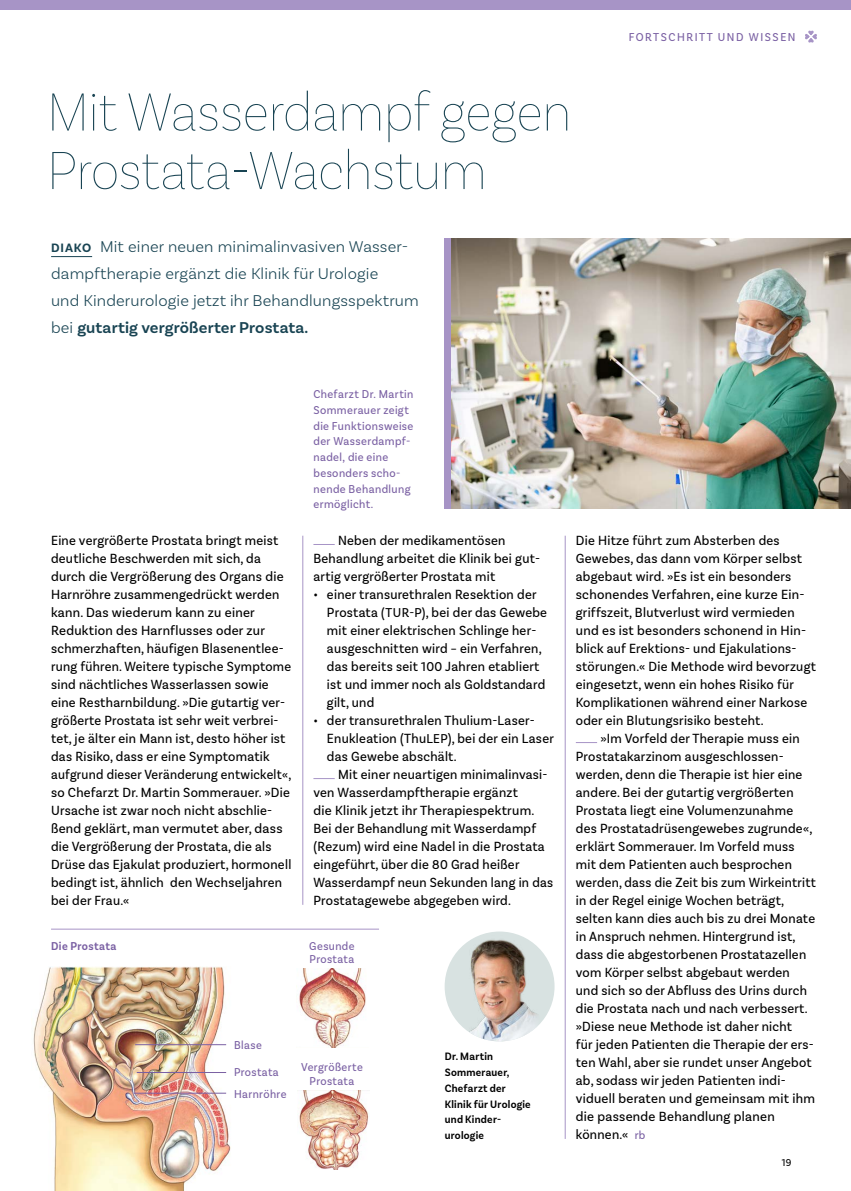
<style>
.page{position:relative;width:851px;height:1191px;background:#fff}
.page>*{position:absolute;margin:0;border:0;box-sizing:border-box;transform-origin:0 0}
.t1{font:100 57px/58.5px "Basic Sans Narrow";letter-spacing:-.015em;color:#194453}
.t2{font:300 16.5px/27px "Basic Sans";letter-spacing:.01em;color:#194453}
.t3{font:13.95px/18px "Basic Sans Narrow";letter-spacing:.02em;color:#000}
.t4{font:12px/15.8px "Basic Sans Narrow";letter-spacing:.035em;color:#7a60a3}
.t5{font:12px "Basic Sans Narrow";letter-spacing:.13em;color:#7a60a3}
.t6{font:600 12px "Basic Sans Narrow";letter-spacing:.03em;color:#7a60a3}
.t7{font:600 11.25px/15.8px "Basic Sans Narrow";letter-spacing:.025em;color:#000}
.t8{font:10.5px "Basic Sans Narrow";color:#000}
.s1{font-weight:700;font-size:12.75px}
.s2{font-weight:600}
.s3{font-size:13.5px}
.s4{font-size:12px;color:#7a60a3}
</style>
<div class="page">
<img style="left:451px;top:238px;width:399px;height:270px">
<div style="left:444px;top:931px;width:110px;height:110px;background:#d8e2e1;border-radius:50%"></div>
<img style="left:462px;top:931px;width:77px;height:110px">
<div style="left:444px;top:238px;width:7px;height:270px;background:#a794c6"></div>
<div style="left:0;top:0;width:850px;height:9px;background:#a794c6"></div>
<hr style="left:302px;top:536px;width:1px;height:369px;background:#a794c6">
<hr style="left:565px;top:536px;width:1px;height:603px;background:#a794c6">
<svg style="left:805px;top:30px;width:12px;height:13px"></svg>
<hr style="left:51px;top:256px;width:41px;height:1px;background:#194453">
<svg style="left:313px;top:544px;width:21px;height:1px"></svg>
<svg style="left:313px;top:778px;width:21px;height:1px"></svg>
<svg style="left:575px;top:742px;width:22px;height:1px"></svg>
<hr style="left:51px;top:928px;width:328px;height:1px;background:#a794c6">
<img style="left:296px;top:968px;width:70px;height:80px">
<img style="left:297px;top:1090px;width:72px;height:79px">
<img style="left:33px;top:967px;width:198px;height:224px">
<hr style="left:135px;top:1044px;width:91px;height:1px;background:#7a60a3">
<hr style="left:137px;top:1072px;width:89px;height:1px;background:#7a60a3">
<hr style="left:134px;top:1092px;width:92px;height:1px;background:#7a60a3">
<h1 class="t1" style="left:47px;top:83px;width:526px">Mit Wasserdampf gegen<br>Prostata-Wachstum</h1>
<p class="t2" style="left:51px;top:233px;width:369px"><span class="s1">DIAKO</span> Mit einer neuen minimalinvasiven Wasser&shy;dampftherapie ergänzt die Klinik für Urologie<br>und Kinderurologie jetzt ihr Behandlungsspektrum bei <span class="s2">gutartig vergrößerter Prostata.</span></p>
<p class="t5" style="left:628px;top:30px;width:168px">FORTSCHRITT UND WISSEN</p>
<p class="t4" style="left:313px;top:386px;width:101px">Chefarzt Dr. Martin<br>Sommerauer zeigt die Funktionsweise der Wasserdampf&shy;nadel, die eine besonders scho&shy;nende Behandlung ermöglicht.</p>
<p class="t3" style="left:51px;top:531px;width:242px">Eine vergrößerte Prostata bringt meist deutliche Beschwerden mit sich, da durch die Vergrößerung des Organs die Harnröhre zusammengedrückt werden kann. Das wiederum kann zu einer Reduktion des Harnflusses oder zur schmerzhaften, häufigen Blasenentlee&shy;rung führen. Weitere typische Symptome sind nächtliches Wasserlassen sowie eine Restharnbildung. »Die gutartig ver&shy;größerte Prostata ist sehr weit verbrei&shy;tet, je älter ein Mann ist, desto höher ist das Risiko, dass er eine Symptomatik aufgrund dieser Veränderung entwickelt«, so Chefarzt Dr. Martin Sommerauer. »Die Ursache ist zwar noch nicht abschlie&shy;ßend geklärt, man vermutet aber, dass die Vergrößerung der Prostata, die als Drüse das Ejakulat produziert, hormonell bedingt ist, ähnlich den Wechseljahren bei der Frau.«</p>
<p class="t3" style="left:313px;top:531px;width:228px;text-indent:25px">Neben der medikamentösen<br>Behandlung arbeitet die Klinik bei gut&shy;artig vergrößerter Prostata mit</p>
<p class="t3" style="left:327px;top:585px;width:221px;text-indent:-13px">• einer transurethralen Resektion der Prostata <span class="s3">(TUR-P)</span>, bei der das Gewebe mit einer elektrischen Schlinge her&shy;ausgeschnitten wird – ein Verfahren, das bereits seit <span class="s3">100</span> Jahren etabliert ist und immer noch als Goldstandard gilt, und</p>
<p class="t3" style="left:327px;top:711px;width:228px;text-indent:-14px">• der transurethralen Thulium-Laser-<br>Enukleation (Thu<span class="s3">LEP</span>), bei der ein Laser das Gewebe abschält.</p>
<p class="t3" style="left:313px;top:765px;width:241px;text-indent:25px">Mit einer neuartigen minimalinvasi&shy;ven Wasserdampftherapie ergänzt<br>die Klinik jetzt ihr Therapiespektrum.<br>Bei der Behandlung mit Wasserdampf (Rezum) wird eine Nadel in die Prostata eingeführt, über die <span class="s3">80</span> Grad heißer Wasserdampf neun Sekunden lang in das Prostatagewebe abgegeben wird.</p>
<p class="t6" style="left:51px;top:939px;width:67px">Die Prostata</p>
<p class="t4" style="left:309px;top:939px;width:47px;line-height:13.5px">Gesunde<br>Prostata</p>
<p class="t4" style="left:234px;top:1037px;width:29px">Blase</p>
<p class="t4" style="left:234px;top:1061px;width:54px;line-height:22.5px">Prostata<br>Harnröhre</p>
<p class="t4" style="left:301px;top:1061px;width:63px;line-height:13.5px;text-align:center">Vergrößerte<br>Prostata</p>
<p class="t7" style="left:444px;top:1049px;width:87px">Dr. Martin<br>Sommerauer,<br>Chefarzt der<br>Klinik für Urologie und Kinder&shy;urologie</p>
<p class="t3" style="left:575px;top:531px;width:241px">Die Hitze führt zum Absterben des Gewebes, das dann vom Körper selbst abgebaut wird. »Es ist ein besonders schonendes Verfahren, eine kurze Ein&shy;griffszeit, Blutverlust wird vermieden und es ist besonders schonend in Hin&shy;blick auf Erektions- und Ejakulations&shy;störungen.« Die Methode wird bevorzugt eingesetzt, wenn ein hohes Risiko für Komplikationen während einer Narkose oder ein Blutungsrisiko besteht.</p>
<p class="t3" style="left:575px;top:729px;width:241px;text-indent:25px">»Im Vorfeld der Therapie muss ein Prostatakarzinom ausgeschlossen&shy;werden, denn die Therapie ist hier eine andere. Bei der gutartig vergrößerten Prostata liegt eine Volumenzunahme des Prostatadrüsengewebes zugrunde«, erklärt Sommerauer. Im Vorfeld muss mit dem Patienten auch besprochen werden, dass die Zeit bis zum Wirkeintritt in der Regel einige Wochen beträgt, selten kann dies auch bis zu drei Monate in Anspruch nehmen. Hintergrund ist, dass die abgestorbenen Prostatazellen vom Körper selbst abgebaut werden<br>und sich so der Abfluss des Urins durch die Prostata nach und nach verbessert. »Diese neue Methode ist daher nicht<br>für jeden Patienten die Therapie der ers&shy;ten Wahl, aber sie rundet unser Angebot ab, sodass wir jeden Patienten indi&shy;viduell beraten und gemeinsam mit ihm die passende Behandlung planen können.« <span class="s4">rb</span></p>
<p class="t8" style="left:781px;top:1156px;width:11px">19</p>
</div>
